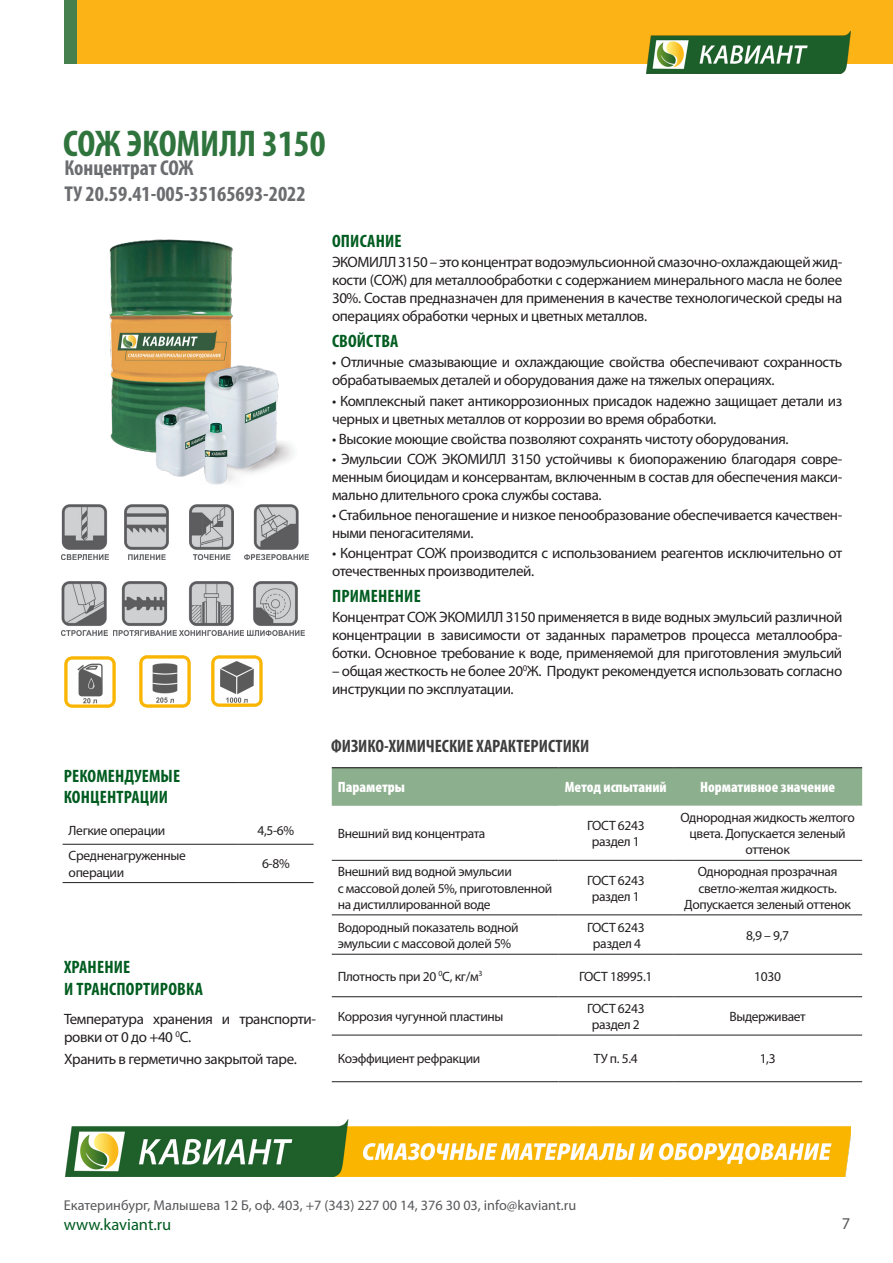
<style>
.page{position:relative;width:893px;height:1263px;background:#fff}
.page>*{position:absolute;margin:0;border:0;box-sizing:border-box;transform-origin:0 0}
.текст_основной{font:700 condensed 37.35px "Myriad Pro";color:#2f743d}
.текст_основной-2{font:700 condensed 21.6px "Myriad Pro";color:#6c6d70}
.текст_основной-3{font:700 condensed 18px "Myriad Pro";letter-spacing:.01em;color:#015c20}
.текст_основной-4{font:700 condensed 18px "Myriad Pro";color:#3e3e3f}
.t1{font:16.5px "Myriad Pro";color:#015c20}
.t2{font:16.5px "Myriad Pro";color:#57585a}
.текст_основной-5{font:15px/18px "Myriad Pro";letter-spacing:-.025em;color:#231f20}
.t3{font:900 condensed 15px "Myriad Pro";color:#fff}
.t4{font:14.25px "Myriad Pro";color:#57585a}
.t5{font:13.5px/16.2px "Myriad Pro";letter-spacing:-.025em;color:#231f20}
</style>
<div class="page">
<div style="left:64px;top:0;width:829px;height:64px;background:#fbb316"></div>
<div style="left:64px;top:0;width:13px;height:64px;background:#46804f"></div>
<img style="left:647px;top:32px;width:203px;height:41px">
<img style="left:65px;top:1119px;width:786px;height:57px">
<div style="left:332px;top:768px;width:530px;height:38px;background:#8caf8d"></div>
<svg style="left:558px;top:859px;width:304px;height:176px"></svg>
<hr style="left:332px;top:767px;width:226px;height:1px;background:#231f20">
<hr style="left:558px;top:767px;width:115px;height:1px;background:#231f20">
<hr style="left:673px;top:767px;width:189px;height:1px;background:#231f20">
<hr style="left:332px;top:860px;width:226px;height:1px;background:#231f20">
<hr style="left:332px;top:914px;width:226px;height:1px;background:#231f20">
<hr style="left:332px;top:954px;width:226px;height:1px;background:#231f20">
<hr style="left:332px;top:996px;width:226px;height:1px;background:#231f20">
<hr style="left:332px;top:1035px;width:226px;height:1px;background:#231f20">
<hr style="left:332px;top:1081px;width:226px;height:1px;background:#231f20">
<hr style="left:558px;top:860px;width:115px;height:1px;background:#231f20">
<hr style="left:673px;top:860px;width:189px;height:1px;background:#231f20">
<hr style="left:558px;top:914px;width:115px;height:1px;background:#231f20">
<hr style="left:673px;top:914px;width:189px;height:1px;background:#231f20">
<hr style="left:558px;top:954px;width:115px;height:1px;background:#231f20">
<hr style="left:673px;top:954px;width:189px;height:1px;background:#231f20">
<hr style="left:558px;top:996px;width:115px;height:1px;background:#231f20">
<hr style="left:673px;top:996px;width:189px;height:1px;background:#231f20">
<hr style="left:558px;top:1035px;width:115px;height:1px;background:#231f20">
<hr style="left:673px;top:1035px;width:189px;height:1px;background:#231f20">
<hr style="left:558px;top:1081px;width:115px;height:1px;background:#231f20">
<hr style="left:673px;top:1081px;width:189px;height:1px;background:#231f20">
<img style="left:139px;top:655px;width:52px;height:52px">
<img style="left:64px;top:656px;width:51px;height:52px">
<img style="left:211px;top:655px;width:52px;height:52px">
<hr style="left:63px;top:844px;width:175px;height:1px;background:#231f20">
<hr style="left:63px;top:882px;width:175px;height:1px;background:#231f20">
<hr style="left:238px;top:844px;width:76px;height:1px;background:#231f20">
<hr style="left:238px;top:882px;width:76px;height:1px;background:#231f20">
<img style="left:61px;top:505px;width:47px;height:54px">
<img style="left:124px;top:505px;width:45px;height:54px">
<img style="left:189px;top:505px;width:45px;height:54px">
<img style="left:245px;top:505px;width:64px;height:54px">
<img style="left:61px;top:581px;width:46px;height:55px">
<img style="left:114px;top:581px;width:62px;height:55px">
<img style="left:179px;top:581px;width:65px;height:55px">
<img style="left:248px;top:581px;width:57px;height:55px">
<img style="left:109px;top:239px;width:185px;height:246px">
<p class="текст_основной" style="left:63px;top:120px;width:264px">СОЖ ЭКОМИЛЛ 3150</p>
<p class="текст_основной-2" style="left:64px;top:154px;width:131px">Концентрат СОЖ</p>
<p class="текст_основной-2" style="left:64px;top:180px;width:243px">ТУ 20.59.41-005-35165693-2022</p>
<p class="текст_основной-3" style="left:332px;top:230px;width:71px">ОПИСАНИЕ</p>
<p class="текст_основной-5" style="left:332px;top:253px;width:512px;text-align:justify">ЭКОМИЛЛ 3150 – это концентрат водоэмульсионной смазочно-охлаждающей жид&shy;кости (СОЖ) для металлообработки с содержанием минерального масла не более 30%. Состав предназначен для применения в качестве технологической среды на операциях обработки черных и цветных металлов.</p>
<p class="текст_основной-3" style="left:332px;top:330px;width:68px">СВОЙСТВА</p>
<p class="текст_основной-5" style="left:332px;top:353px;width:512px">• Отличные смазывающие и охлаждающие свойства обеспечивают сохранность обрабатываемых деталей и оборудования даже на тяжелых операциях.</p>
<p class="текст_основной-5" style="left:332px;top:391px;width:512px">• Комплексный пакет антикоррозионных присадок надежно защищает детали из черных и цветных металлов от коррозии во время обработки.</p>
<p class="текст_основной-5" style="left:332px;top:429px;width:458px">• Высокие моющие свойства позволяют сохранять чистоту оборудования.</p>
<p class="текст_основной-5" style="left:332px;top:450px;width:512px;text-align:justify">• Эмульсии СОЖ ЭКОМИЛЛ 3150 устойчивы к биопоражению благодаря совре&shy;менным биоцидам и консервантам, включенным в состав для обеспечения макси&shy;мально длительного срока службы состава.</p>
<p class="текст_основной-5" style="left:332px;top:506px;width:512px">• Стабильное пеногашение и низкое пенообразование обеспечивается качествен&shy;ными пеногасителями.</p>
<p class="текст_основной-5" style="left:332px;top:544px;width:512px">• Концентрат СОЖ производится с использованием реагентов исключительно от отечественных производителей.</p>
<p class="текст_основной-3" style="left:332px;top:585px;width:90px">ПРИМЕНЕНИЕ</p>
<p class="текст_основной-5" style="left:332px;top:608px;width:512px;text-align:justify">Концентрат СОЖ ЭКОМИЛЛ 3150 применяется в виде водных эмульсий различной концентрации в зависимости от заданных параметров процесса металлообра&shy;ботки. Основное требование к воде, применяемой для приготовления эмульсий</p>
<p class="текст_основной-5" style="left:332px;top:662px;width:512px">– общая жесткость не более 20<sup>0</sup>Ж. Продукт рекомендуется использовать согласно инструкции по эксплуатации.</p>
<p class="текст_основной-3" style="left:64px;top:764px;width:118px">РЕКОМЕНДУЕМЫЕ</p>
<p class="текст_основной-3" style="left:64px;top:786px;width:106px">КОНЦЕНТРАЦИИ</p>
<p class="t5" style="left:69px;top:823px;width:98px">Легкие операции</p>
<p class="t5" style="left:257px;top:823px;width:38px">4,5-6%</p>
<p class="t5" style="left:69px;top:847px;width:119px">Средненагруженные операции</p>
<p class="t5" style="left:262px;top:856px;width:29px">6-8%</p>
<p class="текст_основной-3" style="left:64px;top:956px;width:68px">ХРАНЕНИЕ</p>
<p class="текст_основной-3" style="left:64px;top:978px;width:140px">И ТРАНСПОРТИРОВКА</p>
<p class="текст_основной-5" style="left:64px;top:1009px;width:253px">Температура хранения и транспорти&shy;ровки от 0 до +40 <sup>0</sup>С.</p>
<p class="текст_основной-5" style="left:64px;top:1049px;width:234px">Хранить в герметично закрытой таре.</p>
<p class="текст_основной-4" style="left:331px;top:734px;width:260px">ФИЗИКО-ХИМИЧЕСКИЕ ХАРАКТЕРИСТИКИ</p>
<p class="t3" style="left:338px;top:778px;width:69px">Параметры</p>
<p class="t3" style="left:565px;top:778px;width:103px">Метод испытаний</p>
<p class="t3" style="left:700px;top:778px;width:137px">Нормативное значение</p>
<p class="t5" style="left:338px;top:825px;width:149px">Внешний вид концентрата</p>
<p class="t5" style="left:680px;top:809px;width:176px;text-align:center">Однородная жидкость желтого цвета. Допускается зеленый оттенок</p>
<p class="t5" style="left:587px;top:817px;width:59px">ГОСТ 6243</p>
<p class="t5" style="left:592px;top:833px;width:50px">раздел 1</p>
<p class="t5" style="left:338px;top:864px;width:176px">Внешний вид водной эмульсии</p>
<p class="t5" style="left:338px;top:880px;width:216px">с массовой долей 5%, приготовленной на дистиллированной воде</p>
<p class="t5" style="left:587px;top:872px;width:59px">ГОСТ 6243</p>
<p class="t5" style="left:592px;top:888px;width:50px">раздел 1</p>
<p class="t5" style="left:338px;top:919px;width:182px">Водородный показатель водной эмульсии с массовой долей 5%</p>
<p class="t5" style="left:587px;top:919px;width:59px">ГОСТ 6243</p>
<p class="t5" style="left:593px;top:935px;width:50px">раздел 4</p>
<p class="t5" style="left:684px;top:864px;width:168px;text-align:center">Однородная прозрачная светло-желтая жидкость.<br>Допускается зеленый оттенок</p>
<p class="t5" style="left:746px;top:927px;width:45px">8,9 – 9,7</p>
<p class="t5" style="left:338px;top:968px;width:146px">Плотность при 20 <sup>0</sup>С, кг/м<sup>3</sup></p>
<p class="t5" style="left:579px;top:968px;width:75px">ГОСТ 18995.1</p>
<p class="t5" style="left:754px;top:968px;width:28px">1030</p>
<p class="t5" style="left:338px;top:1008px;width:167px">Коррозия чугунной пластины</p>
<p class="t5" style="left:587px;top:1000px;width:59px">ГОСТ 6243</p>
<p class="t5" style="left:592px;top:1016px;width:50px">раздел 2</p>
<p class="t5" style="left:729px;top:1008px;width:78px">Выдерживает</p>
<p class="t5" style="left:338px;top:1050px;width:144px">Коэффициент рефракции</p>
<p class="t5" style="left:594px;top:1050px;width:46px">ТУ п. 5.4</p>
<p class="t5" style="left:760px;top:1050px;width:17px">1,3</p>
<p class="t4" style="left:64px;top:1196px;width:514px">Екатеринбург, Малышева 12 Б, оф. 403, +7 (343) 227 00 14, 376 30 03, info@kaviant.ru</p>
<p class="t1" style="left:64px;top:1214px;width:109px">www.kaviant.ru</p>
<p class="t2" style="left:842px;top:1213px;width:10px">7</p>
</div>
